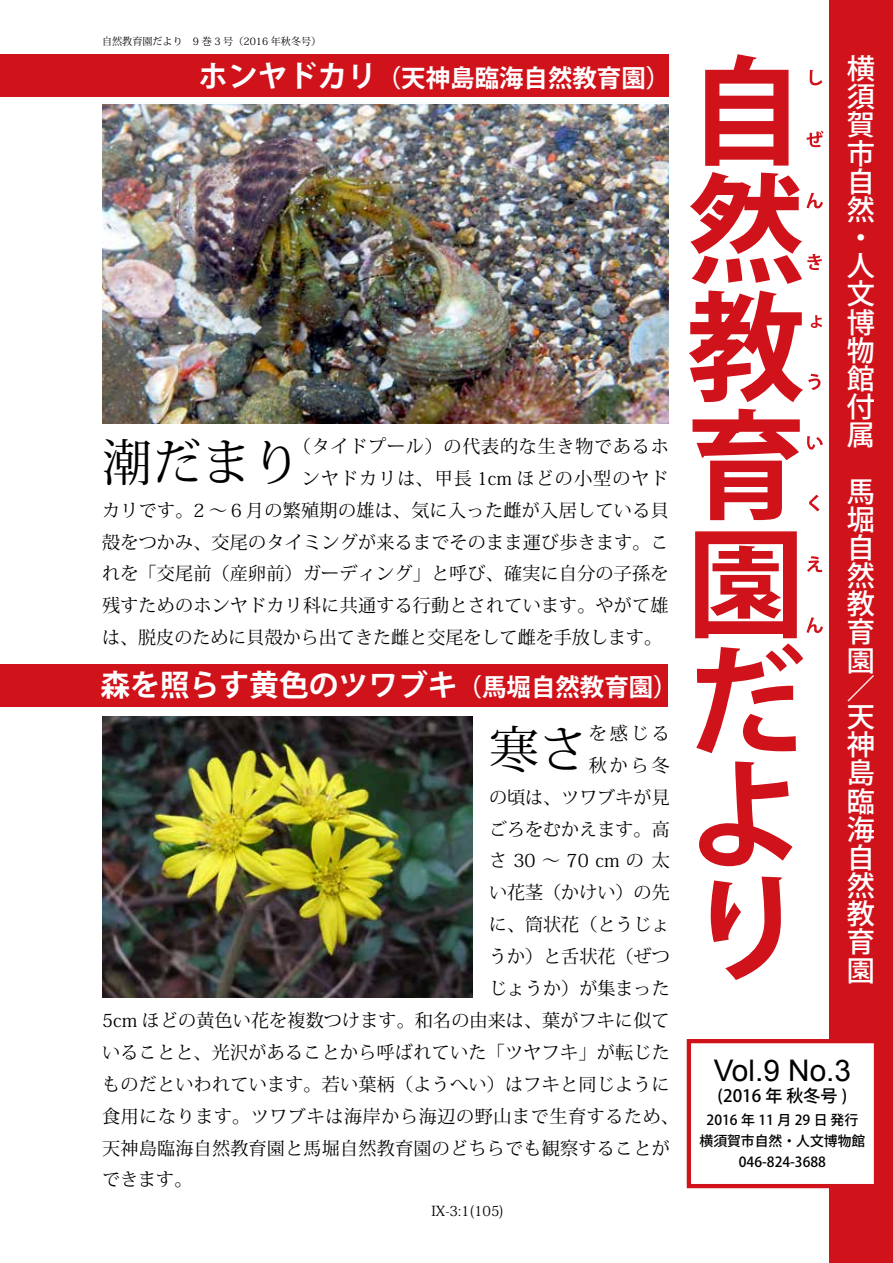
<style>
.page{position:relative;width:893px;height:1263px;background:#fff}
.page>*{position:absolute;margin:0;border:0;box-sizing:border-box;transform-origin:0 0}
.t1{font:49.95px "Koz Min Pro";color:#000}
.t2{font:700 29.7px "Koz Go Pro";color:#fff}
.t3{font:29.7px "Arial";color:#000}
.t4{font:500 28.2px/28.2px "Koz Go Pro";color:#fff}
.t5{font:700 24.45px "Koz Go Pro";color:#fff}
.t6{font:18px/32px "Koz Min Pro";letter-spacing:.015em;color:#000;text-align:justify}
.t7{font:18px "Koz Min Pro";letter-spacing:.035em;color:#000}
.t8{font:18px "Koz Min Pro";letter-spacing:.04em;color:#000}
.t9{font:18px "Koz Min Pro";letter-spacing:.355em;color:#000}
.t10{font:500 16.95px "Koz Go Pro";color:#000}
.t11{font:500 13.8px/21.3px "Koz Go Pro";color:#000;text-align:center}
.t12{font:13.8px "Koz Min Pro";color:#000}
.t13{font:10.05px "Koz Min Pro";color:#000}
</style>
<div class="page">
<div style="left:829px;top:0;width:64px;height:1263px;background:#d0121b"></div>
<div style="left:0;top:664px;width:668px;height:43px;background:#d0121b"></div>
<div style="left:0;top:54px;width:669px;height:43px;background:#d0121b"></div>
<img style="left:102px;top:105px;width:567px;height:319px">
<img style="left:102px;top:716px;width:370px;height:281px">
<div style="left:687px;top:1039px;width:191px;height:149px;background:#fff;border:4px solid #d0121b"></div>
<svg style="left:705px;top:54px;width:83px;height:112px"></svg>
<svg style="left:692px;top:409px;width:108px;height:111px"></svg>
<svg style="left:699px;top:761px;width:93px;height:105px"></svg>
<svg style="left:711px;top:877px;width:71px;height:103px"></svg>
<svg style="left:810px;top:70px;width:12px;height:15px"></svg>
<svg style="left:806px;top:131px;width:18px;height:16px"></svg>
<svg style="left:690px;top:172px;width:133px;height:112px"></svg>
<svg style="left:689px;top:291px;width:133px;height:111px"></svg>
<svg style="left:807px;top:436px;width:16px;height:14px"></svg>
<svg style="left:809px;top:495px;width:11px;height:16px"></svg>
<svg style="left:695px;top:531px;width:128px;height:222px"></svg>
<p class="t13" style="left:102px;top:34px;width:221px">自然教育園だより　9 巻 3 号（2016 年秋冬号(</p>
<h2 class="t2" style="left:198px;top:57px;width:180px">ホンヤドカリ</h2>
<h3 class="t5" style="left:377px;top:63px;width:295px">（天神島臨海自然教育園(</h3>
<p class="t8" style="left:293px;top:433px;width:377px">（タイドプール）の代表的な生き物であるホ</p>
<h1 class="t1" style="left:102px;top:427px;width:201px">潮だまり</h1>
<p class="t6" style="left:102px;top:461px;width:568px;text-indent:200px">ンヤドカリは、甲長 1cm ほどの小型のヤドカリです。2 ～６月の繁殖期の雄は、気に入った雌が入居している貝殻をつかみ、交尾のタイミングが来るまでそのまま運び歩きます。これを「交尾前（産卵前）ガーディング」と呼び、確実に自分の子孫を残すためのホンヤドカリ科に共通する行動とされています。やがて雄は、脱皮のために貝殻から出てきた雌と交尾をして雌を手放します。</p>
<h2 class="t2" style="left:100px;top:666px;width:359px">森を照らす黄色のツワブキ</h2>
<h3 class="t5" style="left:458px;top:672px;width:222px">（馬堀自然教育園(</h3>
<h1 class="t1" style="left:489px;top:714px;width:101px">寒さ</h1>
<p class="t6" style="left:589px;top:717px;width:82px">を感じる</p>
<p class="t6" style="left:589px;top:748px;width:82px">秋から冬</p>
<p class="t6" style="left:489px;top:780px;width:182px">の頃は、ツワブキが見</p>
<p class="t6" style="left:489px;top:812px;width:182px">ごろをむかえます。高</p>
<p class="t9" style="left:489px;top:848px;width:182px">さ30～70cmの太</p>
<p class="t6" style="left:489px;top:876px;width:182px">い花茎（かけい）の先</p>
<p class="t6" style="left:489px;top:908px;width:182px">に、筒状花（とうじょ</p>
<p class="t6" style="left:489px;top:940px;width:182px">うか）と舌状花（ぜつ</p>
<p class="t6" style="left:489px;top:972px;width:182px">じょうか）が集まった</p>
<p class="t6" style="left:102px;top:1004px;width:569px">5cm ほどの黄色い花を複数つけます。和名の由来は、葉がフキに似て</p>
<p class="t6" style="left:102px;top:1036px;width:569px">いることと、光沢があることから呼ばれていた「ツヤフキ」が転じた</p>
<p class="t6" style="left:102px;top:1067px;width:569px">ものだといわれています。若い葉柄（ようへい）はフキと同じように</p>
<p class="t7" style="left:102px;top:1103px;width:578px">食用になります。ツワブキは海岸から海辺の野山まで生育するため、</p>
<p class="t6" style="left:102px;top:1131px;width:569px">天神島臨海自然教育園と馬堀自然教育園のどちらでも観察することが</p>
<p class="t6" style="left:102px;top:1163px;width:92px">できます。</p>
<p class="t12" style="left:431px;top:1201px;width:74px">IX-3:1)105(</p>
<h3 class="t4" style="left:847px;top:56px;width:29px">横須賀市自然</h3>
<h3 class="t4" style="left:847px;top:225px;width:19px">・</h3>
<h3 class="t4" style="left:847px;top:253px;width:29px;text-align:justify">人文博物館付属</h3>
<h3 class="t4" style="left:847px;top:479px;width:29px">馬堀自然教育園</h3>
<h3 class="t4" style="left:847px;top:676px;width:29px">／</h3>
<h3 class="t4" style="left:847px;top:704px;width:29px">天神島臨海自然教育園</h3>
<h2 class="t3" style="left:714px;top:1051px;width:139px">Vol.9 No.3</h2>
<p class="t10" style="left:718px;top:1085px;width:131px">(2016 年秋冬号 (</p>
<p class="t11" style="left:699px;top:1109px;width:167px">2016 年 11 月 29 日発行横須賀市自然・人文博物館<br>046-824-3688</p>
</div>
